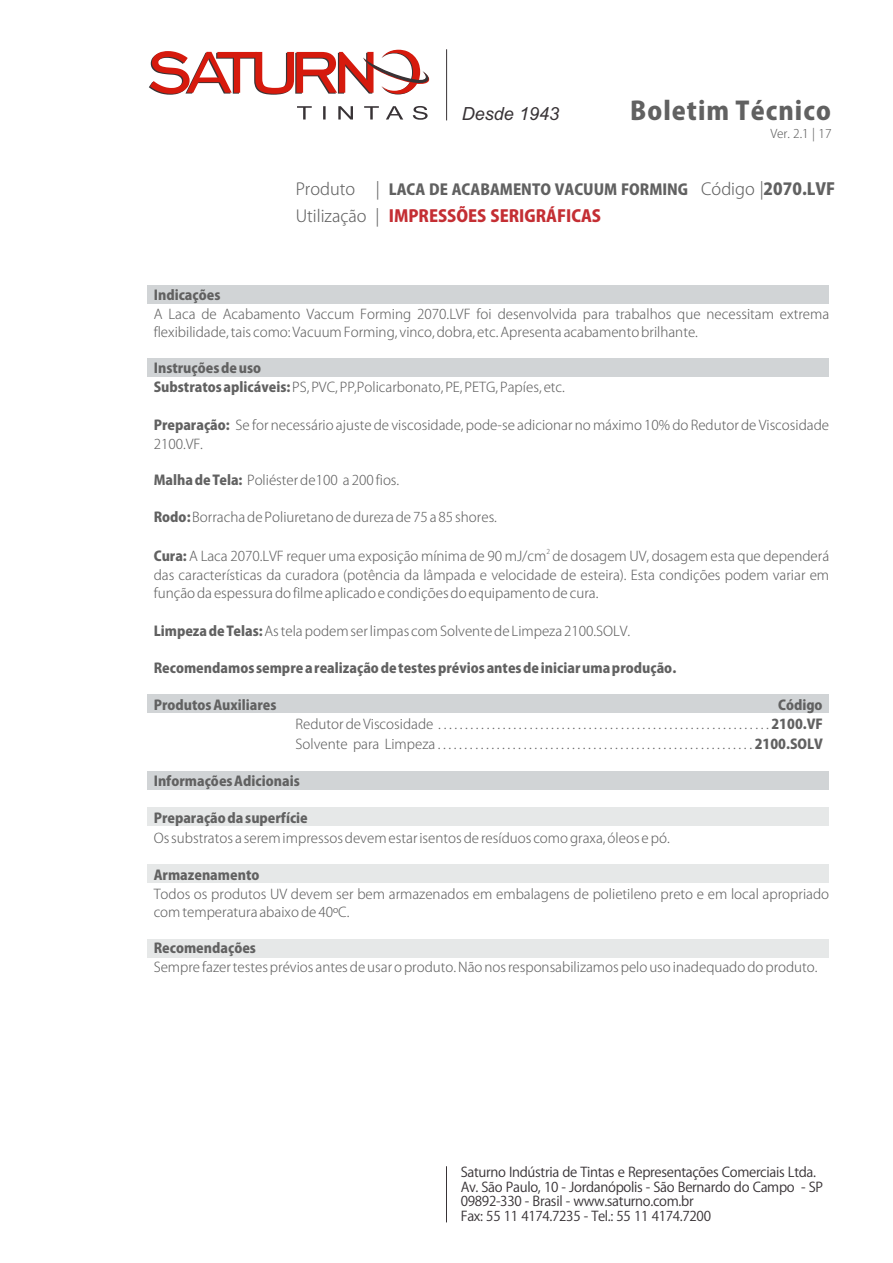
<style>
.page{position:relative;width:893px;height:1263px;background:#fff}
.page>*{position:absolute;margin:0;border:0;box-sizing:border-box;transform-origin:0 0}
.t1{font:800 25.05px "Koz Go Pro";letter-spacing:.04em;color:#616161}
.t2{font:italic 18.15px "Arial";color:#383336}
.t3{font:800 16.5px "Koz Go Pro";color:#c42e33}
.t4{font:800 15px "Koz Go Pro";color:#616161}
.t5{font:300 13.5px/19.5px "Koz Go Pro";color:#616161}
.t6{font:13.5px/14.5px "Koz Go Pro";letter-spacing:-.025em;color:#383336}
.t7{font:800 13.5px "Koz Go Pro";color:#616161}
.t8{font:300 12px "Koz Go Pro";color:#616161}
.t9{font:300 6.75px "Koz Go Pro";color:#616161}
.s1{font-weight:300;font-size:16.5px}
.s2{font-size:16.5px}
.s3{font-weight:300;color:#616161}
.s4{font-weight:800}
</style>
<div class="page">
<div style="left:147px;top:939px;width:681px;height:18px;background:#e6e8e8"></div>
<div style="left:147px;top:864px;width:681px;height:18px;background:#e6e8e8"></div>
<div style="left:147px;top:808px;width:681px;height:18px;background:#e6e8e8"></div>
<div style="left:147px;top:772px;width:681px;height:18px;background:#d1d4d6"></div>
<div style="left:147px;top:695px;width:681px;height:18px;background:#d1d4d6"></div>
<div style="left:147px;top:358px;width:681px;height:18px;background:#d1d4d6"></div>
<div style="left:147px;top:285px;width:681px;height:18px;background:#d1d4d6"></div>
<hr style="left:446px;top:1166px;width:1px;height:56px;background:#383336">
<hr style="left:446px;top:49px;width:1px;height:71px;background:#383336">
<svg style="left:297px;top:106px;width:131px;height:14px"></svg>
<svg style="left:149px;top:50px;width:281px;height:45px"></svg>
<h2 class="t2" style="left:462px;top:106px;width:99px">Desde 1943</h2>
<h1 class="t1" style="left:630px;top:98px;width:202px">Boletim Técnico</h1>
<p class="t8" style="left:770px;top:128px;width:63px">Ver. 2.1 | 17</p>
<p class="t4" style="left:296px;top:182px;width:541px"><span class="s1">Produto |</span> LACA DE ACABAMENTO VACUUM FORMING <span class="s1">Código |</span><span class="s2">2070.LVF</span></p>
<p class="t3" style="left:296px;top:207px;width:307px"><span class="s3">Utilização |</span> IMPRESSÕES SERIGRÁFICAS</p>
<p class="t7" style="left:154px;top:288px;width:68px">Indicações</p>
<p class="t5" style="left:154px;top:305px;width:677px;line-height:17.9px">A Laca de Acabamento Vaccum Forming 2070.LVF foi desenvolvida para trabalhos que necessitam extrema flexibilidade, tais como: Vacuum Forming, vinco, dobra, etc. Apresenta acabamento brilhante.</p>
<p class="t5" style="left:154px;top:358px;width:413px"><span class="s4">Instruções de uso<br>Substratos aplicáveis:</span> PS, PVC, PP,Policarbonato, PE, PETG, Papíes, etc.</p>
<p class="t5" style="left:154px;top:415px;width:677px"><span class="s4">Preparação:</span> Se for necessário ajuste de viscosidade, pode-se adicionar no máximo 10% do Redutor de Viscosidade<br>2100.VF.</p>
<p class="t5" style="left:154px;top:470px;width:247px"><span class="s4">Malha de Tela:</span> Poliéster de100 a 200 fios.</p>
<p class="t5" style="left:154px;top:507px;width:345px"><span class="s4">Rodo:</span> Borracha de Poliuretano de dureza de 75 a 85 shores.</p>
<p class="t9" style="left:546px;top:548px;width:5px">2</p>
<p class="t5" style="left:154px;top:546px;width:677px"><span class="s4">Cura:</span> A Laca 2070.LVF requer uma exposição mínima de 90 mJ/cm de dosagem UV, dosagem esta que dependerá das características da curadora (potência da lâmpada e velocidade de esteira). Esta condições podem variar em</p>
<p class="t5" style="left:154px;top:583px;width:446px">função da espessura do filme aplicado e condições do equipamento de cura.</p>
<p class="t5" style="left:154px;top:621px;width:478px"><span class="s4">Limpeza de Telas:</span> As tela podem ser limpas com Solvente de Limpeza 2100.SOLV.</p>
<p class="t7" style="left:154px;top:661px;width:524px">Recomendamos sempre a realização de testes prévios antes de iniciar uma produção.</p>
<p class="t7" style="left:154px;top:698px;width:124px">Produtos Auxiliares</p>
<p class="t5" style="left:296px;top:695px;width:529px;text-align:justify;text-indent:482px"><span class="s4">Código </span>Redutor de Viscosidade ..............................................................<span class="s4">2100.VF </span>Solvente para Limpeza...........................................................<span class="s4">2100.SOLV</span></p>
<p class="t7" style="left:154px;top:774px;width:148px">Informações Adicionais</p>
<p class="t7" style="left:154px;top:811px;width:156px">Preparação da superfície</p>
<p class="t5" style="left:154px;top:828px;width:517px">Os substratos a serem impressos devem estar isentos de resíduos como graxa, óleos e pó.</p>
<p class="t7" style="left:154px;top:868px;width:107px">Armazenamento</p>
<p class="t5" style="left:154px;top:885px;width:677px;line-height:17.9px">Todos os produtos UV devem ser bem armazenados em embalagens de polietileno preto e em local apropriado com temperatura abaixo de 40ºC.</p>
<p class="t7" style="left:154px;top:941px;width:104px">Recomendações</p>
<p class="t5" style="left:154px;top:957px;width:665px">Sempre fazer testes prévios antes de usar o produto. Não nos responsabilizamos pelo uso inadequado do produto.</p>
<p class="t6" style="left:461px;top:1165px;width:364px">Saturno Indústria de Tintas e Representações Comerciais Ltda.<br>Av. São Paulo, 10 - Jordanópolis - São Bernardo do Campo - SP 09892-330 - Brasil - www.saturno.com.br<br>Fax: 55 11 4174.7235 - Tel.: 55 11 4174.7200</p>
</div>
